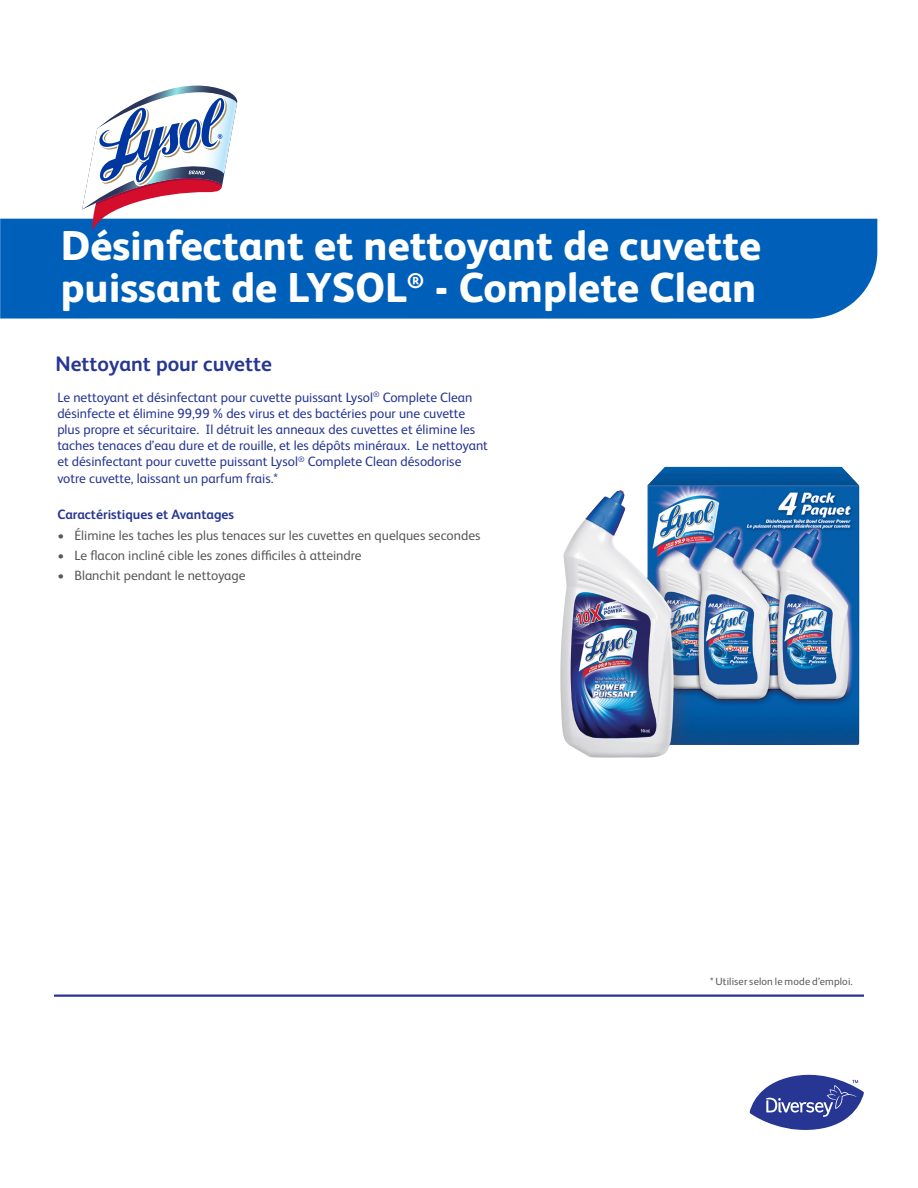
<style>
.page{position:relative;width:918px;height:1188px;background:#fff}
.page>*{position:absolute;margin:0;border:0;box-sizing:border-box;transform-origin:0 0}
.Fancy_Name_page_1{font:800 41.7px/42px "FS Albert Pro";color:#fff}
.Product_Descriptor_p{font:700 21px "FS Albert Pro";color:#263692}
.Intro_sentence_page{font:13.5px/16.2px "FS Albert Pro";color:#263692}
.t1{font:13.5px "FS Albert Pro";color:#57585a}
.Section_headings{font:700 13.5px "FS Albert Pro";color:#263692}
._2_Table_Subhead_Blu{font:10.5px "FS Albert Pro";letter-spacing:.015em;color:#57585a}
</style>
<div class="page">
<hr style="left:54px;top:995px;width:810px;height:2px;background:#263692">
<img style="left:560px;top:467px;width:300px;height:291px">
<div style="left:0;top:219px;width:877px;height:100px;background:#005fb9"></div>
<svg style="left:749px;top:1074px;width:115px;height:56px"></svg>
<svg style="left:82px;top:86px;width:155px;height:145px"></svg>
<p class="Fancy_Name_page_1" style="left:61px;top:222px;width:702px">Désinfectant et nettoyant de cuvette puissant de LYSOL<sup>®</sup> - Complete Clean</p>
<p class="Product_Descriptor_p" style="left:56px;top:350px;width:218px">Nettoyant pour cuvette</p>
<p class="Intro_sentence_page" style="left:57px;top:388px;width:432px">Le nettoyant et désinfectant pour cuvette puissant Lysol<sup>®</sup> Complete Clean désinfecte et élimine 99,99 % des virus et des bactéries pour une cuvette plus propre et sécuritaire. Il détruit les anneaux des cuvettes et élimine les taches tenaces d’eau dure et de rouille, et les dépôts minéraux. Le nettoyant et désinfectant pour cuvette puissant Lysol<sup>®</sup> Complete Clean désodorise votre cuvette, laissant un parfum frais.*</p>
<p class="Section_headings" style="left:57px;top:505px;width:178px">Caractéristiques et Avantages</p>
<p class="t1" style="left:57px;top:525px;width:425px">• Élimine les taches les plus tenaces sur les cuvettes en quelques secondes</p>
<p class="t1" style="left:57px;top:546px;width:306px">• Le flacon incliné cible les zones difficiles à atteindre</p>
<p class="t1" style="left:57px;top:566px;width:190px">• Blanchit pendant le nettoyage</p>
<p class="_2_Table_Subhead_Blu" style="left:710px;top:974px;width:144px">* Utiliser selon le mode d’emploi.</p>
</div>
